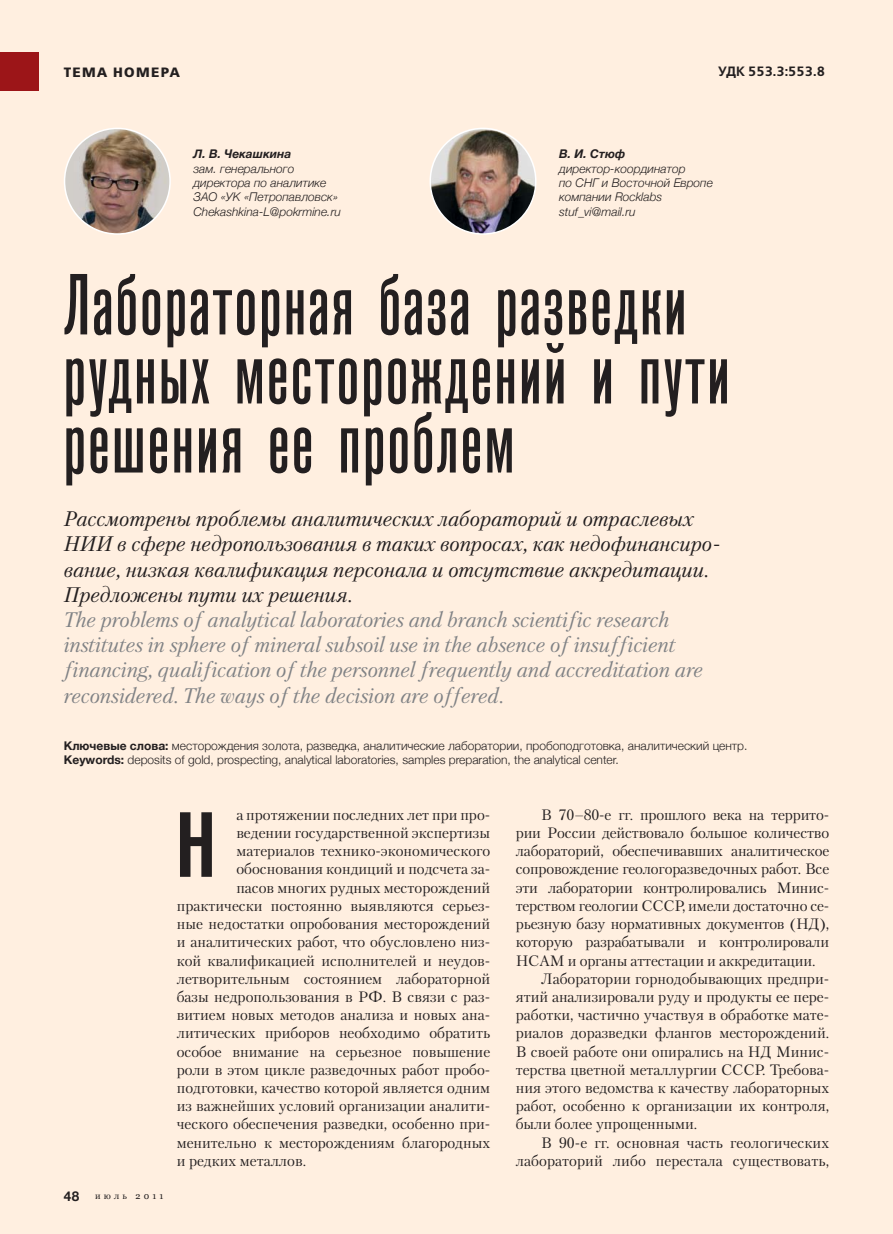
<style>
.page{position:relative;width:893px;height:1234px;background:#fff}
.page>*{position:absolute;margin:0;border:0;box-sizing:border-box;transform-origin:0 0}
.t1{font:92.1px "Reforma Grotesk Demi C";color:#231f20}
.t2{font:86.25px/69px "Reforma Grotesk Medium C";letter-spacing:.03em;color:#231f20}
.t3{font:italic 21px/25.2px "Petersburg TF";color:#808285}
.t4{font:italic 21px/25.2px "Petersburg TF";color:#231f20}
.t5{font:15px "Petersburg TF";color:#231f20}
.t6{font:13.5px "Free Set Demi Bold C";color:#231f20}
.t7{font:13.5px "Free Set Bold C";letter-spacing:.1em;color:#231f20}
.t8{font:300 12px/14.4px "Helvetica Neue";color:#231f20}
.t9{font:italic 300 12px/14.4px "Helvetica Neue";color:#231f20}
.t10{font:italic 700 12px "Helvetica Neue";color:#231f20}
.t11{font:9px "Georgia";letter-spacing:.35em;color:#231f20}
.s1{font-weight:700}
.s2{font-family:"Helvetica Neue";font-weight:700;font-size:13.5px}
</style>
<div class="page">
<div style="left:0;top:0;width:893px;height:1233px;background:#ffefe0"></div>
<img style="left:65px;top:128px;width:105px;height:106px;border-radius:50%">
<div style="left:64px;top:128px;width:107px;height:107px;border:2px solid #fff;border-radius:50%"></div>
<img style="left:430px;top:128px;width:106px;height:106px;border-radius:50%">
<div style="left:429px;top:128px;width:107px;height:107px;border:2px solid #fff;border-radius:50%"></div>
<div style="left:0;top:53px;width:38px;height:38px;background:#9c1518"></div>
<p class="t7" style="left:64px;top:67px;width:118px">ТЕМА НОМЕРА</p>
<p class="t6" style="left:718px;top:67px;width:108px">УДК 553.3:553.8</p>
<p class="t10" style="left:193px;top:146px;width:99px">Л. В. Чекашкина</p>
<p class="t9" style="left:193px;top:161px;width:149px">зам. генерального директора по аналитике<br>ЗАО «УК «Петропавловск»<br>Chekashkina-L@pokrmine.ru</p>
<p class="t10" style="left:559px;top:146px;width:68px">В. И. Стюф</p>
<p class="t9" style="left:559px;top:161px;width:155px">директор-координатор<br>по СНГ и Восточной Европе компании Rocklabs stuf_vi@mail.ru</p>
<h2 class="t2" style="left:64px;top:280px;width:667px">Лабораторная база разведки рудных месторождений и пути решения ее проблем</h2>
<h3 class="t4" style="left:64px;top:507px;width:658px">Рассмотрены проблемы аналитических лабораторий и отраслевых НИИ в сфере недропользования в таких вопросах, как недофинансиро&shy;вание, низкая квалификация персонала и отсутствие аккредитации.<br>Предложены пути их решения.</h3>
<p class="t3" style="left:64px;top:608px;width:641px">The problems of analytical laboratories and branch scientific research institutes in sphere of mineral subsoil use in the absence of insufficient financing, qualification of the personnel frequently and accreditation are reconsidered. The ways of the decision are offered.</p>
<p class="t8" style="left:64px;top:737px;width:685px"><span class="s1">Ключевые слова:</span> месторождения золота, разведка, аналитические лаборатории, пробоподготовка, аналитический центр.<br><span class="s1">Keywords:</span> deposits of gold, prospecting, analytical laboratories, samples preparation, the analytical center.</p>
<p class="t11" style="left:64px;top:1190px;width:101px"><span class="s2">48</span> июль 2011</p>
<h1 class="t1" style="left:177px;top:811px;width:40px">Н</h1>
<p class="t5" style="left:236px;top:809px;width:255px">а протяжении последних лет при про-</p>
<p class="t5" style="left:236px;top:827px;width:255px">ведении государственной экспертизы</p>
<p class="t5" style="left:236px;top:845px;width:255px">материалов технико-экономического</p>
<p class="t5" style="left:236px;top:863px;width:255px">обоснования кондиций и подсчета за-</p>
<p class="t5" style="left:236px;top:881px;width:255px">пасов многих рудных месторождений</p>
<p class="t5" style="left:177px;top:900px;width:315px">практически постоянно выявляются серьез-</p>
<p class="t5" style="left:177px;top:918px;width:315px">ные недостатки опробования месторождений</p>
<p class="t5" style="left:177px;top:936px;width:315px">и аналитических работ, что обусловлено низ-</p>
<p class="t5" style="left:177px;top:954px;width:315px">кой квалификацией исполнителей и неудов-</p>
<p class="t5" style="left:177px;top:972px;width:315px">летворительным состоянием лабораторной</p>
<p class="t5" style="left:177px;top:991px;width:315px">базы недропользования в РФ. В связи с раз-</p>
<p class="t5" style="left:177px;top:1009px;width:315px">витием новых методов анализа и новых ана-</p>
<p class="t5" style="left:177px;top:1027px;width:315px">литических приборов необходимо обратить</p>
<p class="t5" style="left:177px;top:1045px;width:315px">особое внимание на серьезное повышение</p>
<p class="t5" style="left:177px;top:1063px;width:315px">роли в этом цикле разведочных работ пробо-</p>
<p class="t5" style="left:177px;top:1082px;width:315px">подготовки, качество которой является одним</p>
<p class="t5" style="left:177px;top:1100px;width:315px">из важнейших условий организации аналити-</p>
<p class="t5" style="left:177px;top:1118px;width:315px">ческого обеспечения разведки, особенно при-</p>
<p class="t5" style="left:177px;top:1136px;width:315px">менительно к месторождениям благородных</p>
<p class="t5" style="left:177px;top:1154px;width:131px">и редких металлов.</p>
<p class="t5" style="left:541px;top:809px;width:289px">В 70–80-е гг. прошлого века на террито-</p>
<p class="t5" style="left:516px;top:827px;width:315px">рии России действовало большое количество</p>
<p class="t5" style="left:516px;top:845px;width:315px">лабораторий, обеспечивавших аналитическое</p>
<p class="t5" style="left:516px;top:863px;width:315px">сопровождение геологоразведочных работ. Все</p>
<p class="t5" style="left:516px;top:881px;width:315px">эти лаборатории контролировались Минис-</p>
<p class="t5" style="left:516px;top:900px;width:315px">терством геологии СССР, имели достаточно се-</p>
<p class="t5" style="left:516px;top:918px;width:315px">рьезную базу нормативных документов (НД),</p>
<p class="t5" style="left:516px;top:936px;width:315px">которую разрабатывали и контролировали</p>
<p class="t5" style="left:516px;top:954px;width:301px">НСАМ и органы аттестации и аккредитации.</p>
<p class="t5" style="left:541px;top:972px;width:289px">Лаборатории горнодобывающих предпри-</p>
<p class="t5" style="left:516px;top:991px;width:315px">ятий анализировали руду и продукты ее пере-</p>
<p class="t5" style="left:516px;top:1009px;width:315px">работки, частично участвуя в обработке мате-</p>
<p class="t5" style="left:516px;top:1027px;width:315px">риалов доразведки флангов месторождений.</p>
<p class="t5" style="left:516px;top:1045px;width:315px">В своей работе они опирались на НД Минис-</p>
<p class="t5" style="left:516px;top:1063px;width:315px">терства цветной металлургии СССР. Требова-</p>
<p class="t5" style="left:516px;top:1082px;width:315px">ния этого ведомства к качеству лабораторных</p>
<p class="t5" style="left:516px;top:1100px;width:315px">работ, особенно к организации их контроля,</p>
<p class="t5" style="left:516px;top:1118px;width:183px">были более упрощенными.</p>
<p class="t5" style="left:541px;top:1136px;width:289px">В 90-е гг. основная часть геологических</p>
<p class="t5" style="left:516px;top:1154px;width:315px">лабораторий либо перестала существовать,</p>
</div>
